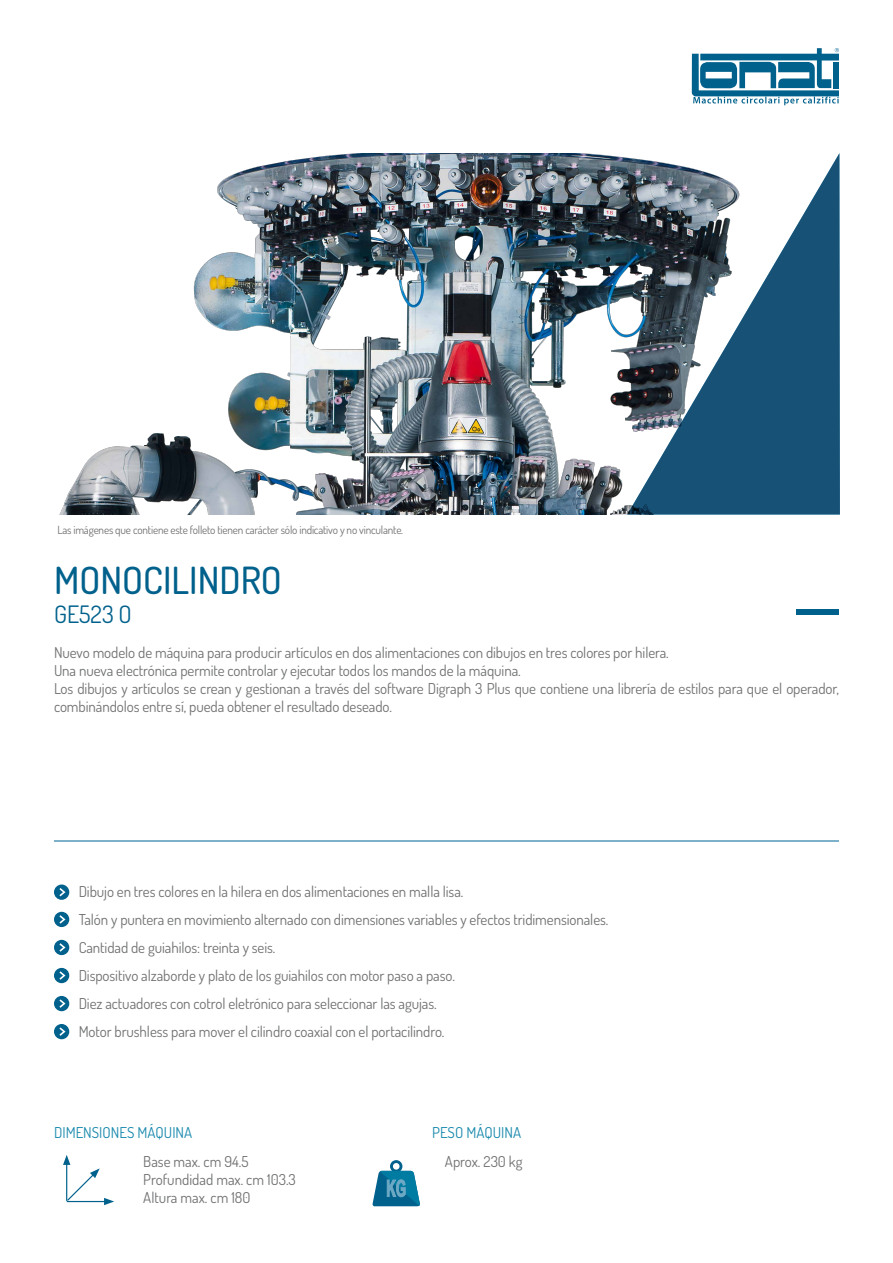
<style>
.page{position:relative;width:893px;height:1263px;background:#fff}
.page>*{position:absolute;margin:0;border:0;box-sizing:border-box;transform-origin:0 0}
.t1{font:37.5px "Dosis";color:#00618c}
.t2{font:24px "Dosis";color:#00618c}
.t3{font:15px/18px "Dosis";letter-spacing:-.005em;color:#707172}
.t4{font:15px "Dosis";color:#1989ad}
.t5{font:11.25px "Dosis";letter-spacing:-.015em;color:#707172}
</style>
<div class="page">
<img style="left:60px;top:153px;width:567px;height:361px">
<div style="left:54px;top:884px;width:15px;height:16px;background:#00618c;border-radius:50%"></div>
<svg style="left:59px;top:888px;width:7px;height:8px"></svg>
<div style="left:54px;top:1024px;width:15px;height:15px;background:#00618c;border-radius:50%"></div>
<svg style="left:59px;top:1027px;width:7px;height:9px"></svg>
<div style="left:54px;top:996px;width:15px;height:15px;background:#00618c;border-radius:50%"></div>
<svg style="left:59px;top:999px;width:7px;height:9px"></svg>
<div style="left:54px;top:968px;width:15px;height:15px;background:#00618c;border-radius:50%"></div>
<svg style="left:59px;top:971px;width:7px;height:9px"></svg>
<div style="left:54px;top:940px;width:15px;height:15px;background:#00618c;border-radius:50%"></div>
<svg style="left:59px;top:943px;width:7px;height:9px"></svg>
<div style="left:54px;top:912px;width:15px;height:15px;background:#00618c;border-radius:50%"></div>
<svg style="left:59px;top:915px;width:7px;height:9px"></svg>
<svg style="left:372px;top:1160px;width:48px;height:46px"></svg>
<div style="left:796px;top:609px;width:43px;height:5px;background:#00618c"></div>
<hr style="left:54px;top:840px;width:785px;height:1px;background:#7db1ca">
<svg style="left:692px;top:48px;width:147px;height:57px"></svg>
<svg style="left:63px;top:1155px;width:51px;height:50px"></svg>
<svg style="left:627px;top:153px;width:213px;height:361px;fill:#175176"></svg>
<p class="t5" style="left:57px;top:522px;width:347px">Las imágenes que contiene este folleto tienen carácter sólo indicativo y no vinculante.</p>
<h1 class="t1" style="left:54px;top:554px;width:229px">MONOCILINDRO</h1>
<h2 class="t2" style="left:54px;top:597px;width:79px">GE523 O</h2>
<p class="t3" style="left:54px;top:643px;width:787px">Nuevo modelo de máquina para producir artículos en dos alimentaciones con dibujos en tres colores por hilera.<br>Una nueva electrónica permite controlar y ejecutar todos los mandos de la máquina.<br>Los dibujos y artículos se crean y gestionan a través del software Digraph 3 Plus que contiene una librería de estilos para que el operador, combinándolos entre sí, pueda obtener el resultado deseado.</p>
<p class="t3" style="left:79px;top:882px;width:386px">Dibujo en tres colores en la hilera en dos alimentaciones en malla lisa.</p>
<p class="t3" style="left:79px;top:909px;width:531px">Talón y puntera en movimiento alternado con dimensiones variables y efectos tridimensionales.</p>
<p class="t3" style="left:79px;top:937px;width:198px">Cantidad de guiahilos: treinta y seis.</p>
<p class="t3" style="left:79px;top:965px;width:378px">Dispositivo alzaborde y plato de los guiahilos con motor paso a paso.</p>
<p class="t3" style="left:79px;top:993px;width:360px">Diez actuadores con cotrol eletrónico para seleccionar las agujas.</p>
<p class="t3" style="left:79px;top:1021px;width:367px">Motor brushless para mover el cilindro coaxial con el portacilindro.</p>
<p class="t4" style="left:54px;top:1122px;width:140px">DIMENSIONES MÁQUINA</p>
<p class="t4" style="left:432px;top:1122px;width:90px">PESO MÁQUINA</p>
<p class="t3" style="left:143px;top:1152px;width:154px">Base max. cm 94.5<br>Profundidad max. cm 103.3<br>Altura max. cm 180</p>
<p class="t3" style="left:445px;top:1152px;width:79px">Aprox. 230 kg</p>
</div>
